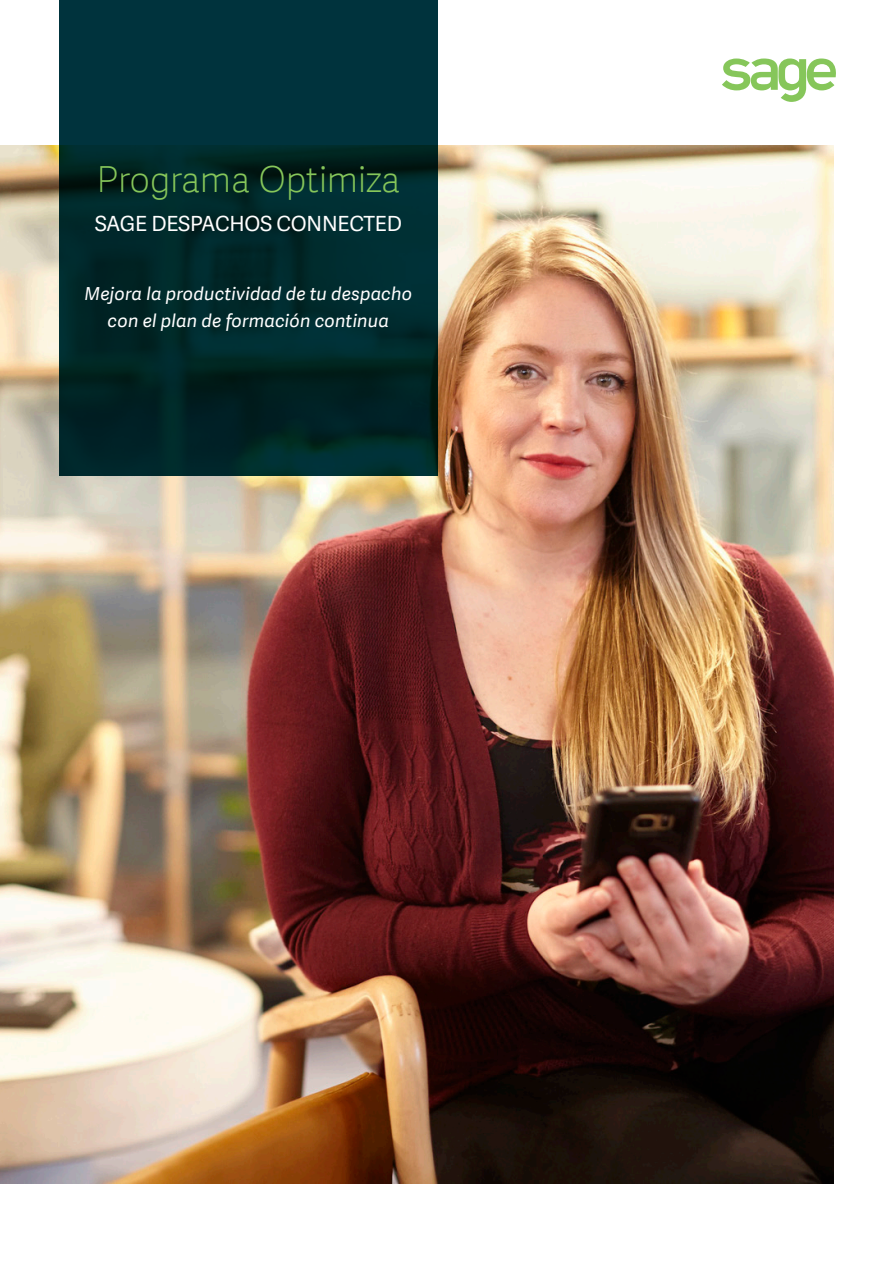
<style>
.page{position:relative;width:893px;height:1263px;background:#fff}
.page>*{position:absolute;margin:0;border:0;box-sizing:border-box;transform-origin:0 0}
.Boxed_Header___LongF{font:36px "Adelle Sans SAGE Th";letter-spacing:-.01em;color:#86c65a}
.Boxed_Header___LongF-2{font:21px "Adelle Sans SAGE";letter-spacing:-.01em;color:#fff}
.Boxed_Header___LongF-3{font:italic 18px/27px "Adelle Sans SAGE";letter-spacing:.01em;color:#fff;text-align:center}
</style>
<div class="page">
<img style="left:0;top:146px;width:833px;height:1038px">
<svg style="left:59px;top:0;width:378px;height:475px;background:#002a2e"></svg>
<svg style="left:722px;top:59px;width:114px;height:43px"></svg>
<p class="Boxed_Header___LongF" style="left:96px;top:154px;width:305px">Programa Optimiza</p>
<p class="Boxed_Header___LongF-2" style="left:95px;top:209px;width:309px">SAGE DESPACHOS CONNECTED</p>
<p class="Boxed_Header___LongF-3" style="left:85px;top:280px;width:329px">Mejora la productividad de tu despacho con el plan de formación continua</p>
</div>
